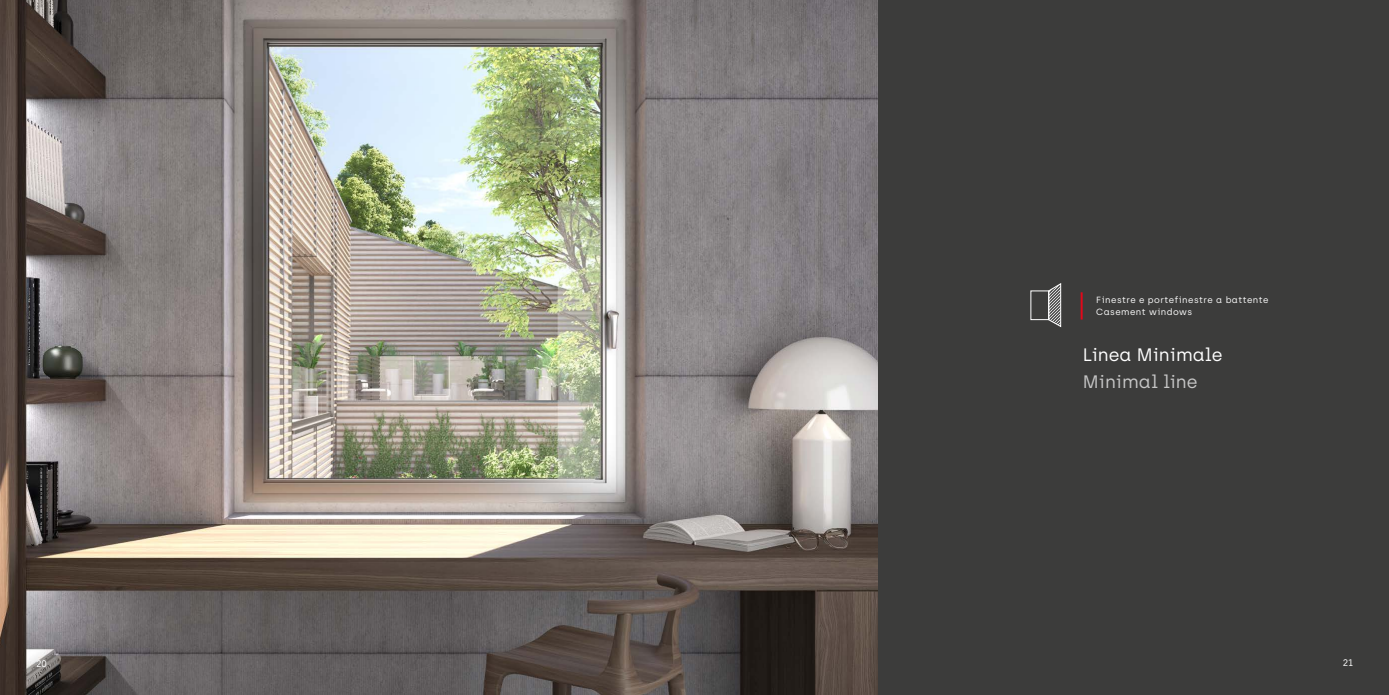
<style>
.page{position:relative;width:1389px;height:695px;background:#fff}
.page>*{position:absolute;margin:0;border:0;box-sizing:border-box;transform-origin:0 0}
.t1{font:18px "Archia";color:#fff}
.t2{font:18px "Archia";color:#c6c6c6}
.t3{font:9.5px "Archia";color:#fff}
.t4{font:9px/12px "Archia";letter-spacing:.05em;color:#fff}
</style>
<div class="page">
<img style="left:0;top:0;width:879px;height:694px">
<div style="left:879px;top:0;width:510px;height:694px;background:#3c3c3b"></div>
<svg style="left:1048px;top:283px;width:14px;height:44px"></svg>
<hr style="left:1081px;top:292px;width:2px;height:27px;background:#e1081a">
<p class="t4" style="left:1096px;top:293px;width:174px">Finestre e portefinestre a battente<br>Casement windows</p>
<h1 class="t1" style="left:1083px;top:343px;width:141px">Linea Minimale</h1>
<h1 class="t2" style="left:1083px;top:371px;width:116px">Minimal line</h1>
<p class="t3" style="left:36px;top:657px;width:13px">20</p>
<p class="t3" style="left:1343px;top:657px;width:12px">21</p>
</div>
